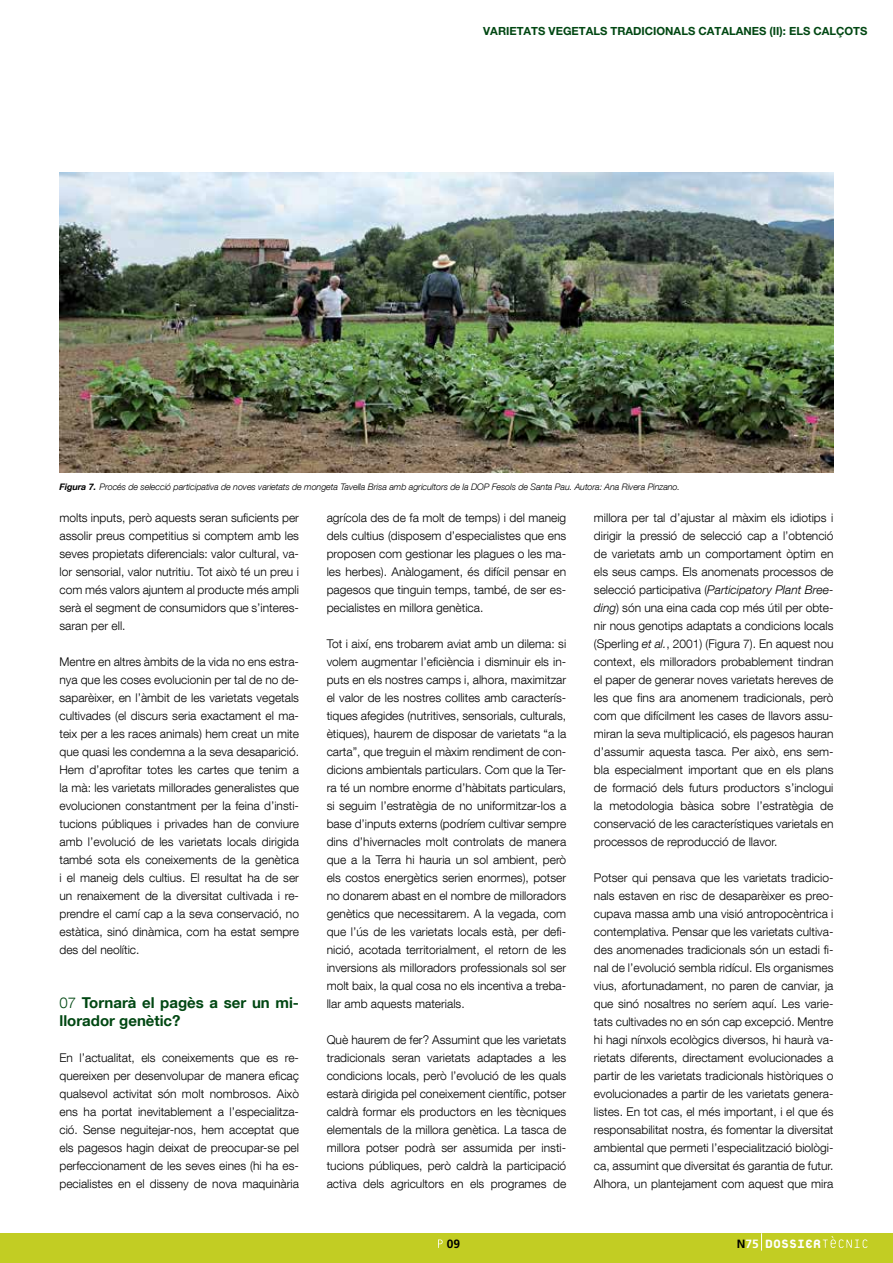
<style>
.page{position:relative;width:893px;height:1263px;background:#fff}
.page>*{position:absolute;margin:0;border:0;box-sizing:border-box;transform-origin:0 0}
.t1{font:800 18px "Platelet";color:#fff;scale:.96 1}
.t2{font:700 15px/18px "Helvetica Neue LT Com";color:#004712}
.t3{font:300 12px/18px "Helvetica Neue LT Com";color:#000;text-align:justify}
.t4{font:700 12px "Frutiger";color:#000}
.t5{font:700 11.25px "Helvetica Neue LT Pro";color:#004712}
.t6{font:italic 300 9px "Helvetica Neue LT Com";letter-spacing:-.01em;color:#000}
.s1{font-weight:700}
.s2{font-style:italic}
.s3{font-weight:300}
.s4{font-family:"Frutiger";font-weight:700;font-size:12px;color:#000}
.s5{font-family:"Frutiger";font-weight:700;font-size:12px}
</style>
<div class="page">
<div style="left:0;top:1233px;width:893px;height:30px;background:#c2cd23"></div>
<svg style="left:761px;top:1233px;width:1px;height:17px"></svg>
<svg style="left:823px;top:1236px;width:44px;height:12px"></svg>
<svg style="left:438px;top:1239px;width:5px;height:9px"></svg>
<img style="left:60px;top:172px;width:773px;height:301px">
<p class="t5" style="left:483px;top:24px;width:386px">VARIETATS VEGETALS TRADICIONALS CATALANES (II): ELS CALÇOTS</p>
<p class="t6" style="left:60px;top:481px;width:622px"><span class="s1">Figura 7.</span> Procés de selecció participativa de noves varietats de mongeta Tavella Brisa amb agricultors de la DOP Fesols de Santa Pau. Autora: Ana Rivera Pinzano.</p>
<p class="t3" style="left:327px;top:508px;width:241px">agrícola des de fa molt de temps) i del maneig dels cultius (disposem d’especialistes que ens proposen com gestionar les plagues o les ma&shy;les herbes). Anàlogament, és difícil pensar en pagesos que tinguin temps, també, de ser es&shy;pecialistes en millora genètica.</p>
<p class="t3" style="left:327px;top:634px;width:241px">Tot i així, ens trobarem aviat amb un dilema: si volem augmentar l’eficiència i disminuir els in&shy;puts en els nostres camps i, alhora, maximitzar el valor de les nostres collites amb caracterís&shy;tiques afegides (nutritives, sensorials, culturals, ètiques), haurem de disposar de varietats “a la carta”, que treguin el màxim rendiment de con&shy;dicions ambientals particulars. Com que la Ter&shy;ra té un nombre enorme d’hàbitats particulars, si seguim l’estratègia de no uniformitzar-los a base d’inputs externs (podríem cultivar sempre dins d’hivernacles molt controlats de manera que a la Terra hi hauria un sol ambient, però els costos energètics serien enormes), potser no donarem abast en el nombre de milloradors genètics que necessitarem. A la vegada, com que l’ús de les varietats locals està, per defi&shy;nició, acotada territorialment, el retorn de les inversions als milloradors professionals sol ser molt baix, la qual cosa no els incentiva a treba&shy;llar amb aquests materials.</p>
<p class="t3" style="left:327px;top:1030px;width:241px">Què haurem de fer? Assumint que les varietats tradicionals seran varietats adaptades a les condicions locals, però l’evolució de les quals estarà dirigida pel coneixement científic, potser caldrà formar els productors en les tècniques elementals de la millora genètica. La tasca de millora potser podrà ser assumida per insti&shy;tucions públiques, però caldrà la participació activa dels agricultors en els programes de</p>
<p class="t3" style="left:594px;top:508px;width:241px">millora per tal d’ajustar al màxim els idiotips i dirigir la pressió de selecció cap a l’obtenció de varietats amb un comportament òptim en els seus camps. Els anomenats processos de selecció participativa (<span class="s2">Participatory Plant Bree&shy;ding</span>) són una eina cada cop més útil per obte&shy;nir nous genotips adaptats a condicions locals (Sperling <span class="s2">et al.</span>, 2001) (Figura 7). En aquest nou context, els milloradors probablement tindran el paper de generar noves varietats hereves de les que fins ara anomenem tradicionals, però com que difícilment les cases de llavors assu&shy;miran la seva multiplicació, els pagesos hauran d’assumir aquesta tasca. Per això, ens sem&shy;bla especialment important que en els plans de formació dels futurs productors s’inclogui la metodologia bàsica sobre l’estratègia de conservació de les característiques varietals en processos de reproducció de llavor.</p>
<p class="t3" style="left:594px;top:868px;width:241px">Potser qui pensava que les varietats tradicio&shy;nals estaven en risc de desaparèixer es preo&shy;cupava massa amb una visió antropocèntrica i contemplativa. Pensar que les varietats cultiva&shy;des anomenades tradicionals són un estadi fi&shy;nal de l’evolució sembla ridícul. Els organismes vius, afortunadament, no paren de canviar, ja que sinó nosaltres no seríem aquí. Les varie&shy;tats cultivades no en són cap excepció. Mentre hi hagi nínxols ecològics diversos, hi haurà va&shy;rietats diferents, directament evolucionades a partir de les varietats tradicionals històriques o evolucionades a partir de les varietats genera&shy;listes. En tot cas, el més important, i el que és responsabilitat nostra, és fomentar la diversitat ambiental que permeti l’especialització biològi&shy;ca, assumint que diversitat és garantia de futur.<br>Alhora, un plantejament com aquest que mira</p>
<p class="t3" style="left:60px;top:508px;width:241px">molts inputs, però aquests seran suficients per assolir preus competitius si comptem amb les seves propietats diferencials: valor cultural, va&shy;lor sensorial, valor nutritiu. Tot això té un preu i com més valors ajuntem al producte més ampli serà el segment de consumidors que s’interes&shy;saran per ell.</p>
<p class="t3" style="left:60px;top:652px;width:241px">Mentre en altres àmbits de la vida no ens estra&shy;nya que les coses evolucionin per tal de no de&shy;saparèixer, en l’àmbit de les varietats vegetals cultivades (el discurs seria exactament el ma&shy;teix per a les races animals) hem creat un mite que quasi les condemna a la seva desaparició.<br>Hem d’aprofitar totes les cartes que tenim a la mà: les varietats millorades generalistes que evolucionen constantment per la feina d’insti&shy;tucions públiques i privades han de conviure amb l’evolució de les varietats locals dirigida també sota els coneixements de la genètica i el maneig dels cultius. El resultat ha de ser un renaixement de la diversitat cultivada i re&shy;prendre el camí cap a la seva conservació, no estàtica, sinó dinàmica, com ha estat sempre des del neolític.</p>
<p class="t2" style="left:60px;top:993px;width:241px"><span class="s3">07</span> Tornarà el pagès a ser un mi&shy;llorador genètic?</p>
<p class="t3" style="left:60px;top:1048px;width:241px">En l’actualitat, els coneixements que es re&shy;quereixen per desenvolupar de manera eficaç qualsevol activitat són molt nombrosos. Això ens ha portat inevitablement a l’especialitza&shy;ció. Sense neguitejar-nos, hem acceptat que els pagesos hagin deixat de preocupar-se pel perfeccionament de les seves eines (hi ha es&shy;pecialistes en el disseny de nova maquinària</p>
<p class="t4" style="left:447px;top:1236px;width:15px">09</p>
<h1 class="t1" style="left:737px;top:1235px;width:89px"><span class="s4">N</span><span class="s5">75</span> DOSSIER</h1>
</div>
